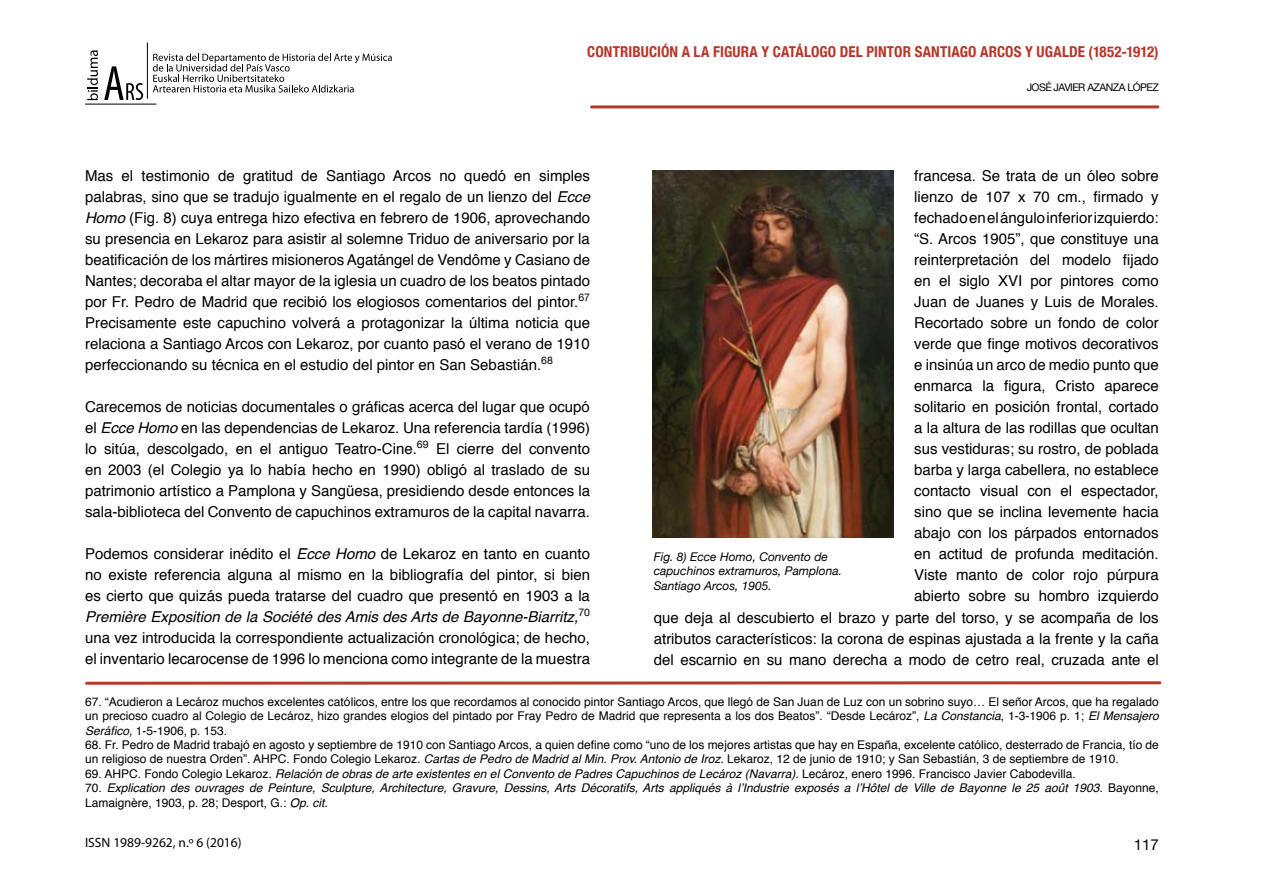
<style>
.page{position:relative;width:1263px;height:893px;background:#fff}
.page>*{position:absolute;margin:0;border:0;box-sizing:border-box;transform-origin:0 0}
.t1{font:15px/21px "Helvetica";color:#000;text-align:justify}
.t2{font:700 condensed 15px "Helvetica Neue";letter-spacing:.01em;color:#b63729}
.t3{font:15px "Helvetica Neue";color:#000}
.t4{font:13.5px "Myriad Pro";color:#000}
.t5{font:12px/14.4px "Helvetica";color:#000;text-align:justify}
.t6{font:italic 12px/14.4px "Helvetica";color:#000}
.t7{font:italic 12px/14.4px "Helvetica Neue";color:#000}
.t8{font:10.5px "Helvetica Neue";letter-spacing:-.05em;color:#000}
.s1{font-style:italic}
.s2{font-style:normal}
</style>
<div class="page">
<svg style="left:104px;top:66px;width:39px;height:34px"></svg>
<svg style="left:87px;top:50px;width:11px;height:50px"></svg>
<hr style="left:85px;top:104px;width:71px;height:1px;background:#000">
<svg style="left:153px;top:53px;width:239px;height:39px"></svg>
<hr style="left:147px;top:43px;width:1px;height:56px;background:#000">
<hr style="left:591px;top:105px;width:567px;height:3px;background:#b53829">
<svg style="left:87px;top:681px;width:1073px;height:4px;background:#c7695e"></svg>
<img style="left:653px;top:170px;width:240px;height:367px">
<p class="t2" style="left:587px;top:43px;width:573px">CONTRIBUCIÓN A LA FIGURA Y CATÁLOGO DEL PINTOR SANTIAGO ARCOS Y UGALDE (1852-1912)</p>
<p class="t1" style="left:85px;top:166px;width:506px">Mas el testimonio de gratitud de Santiago Arcos no quedó en simples palabras, sino que se tradujo igualmente en el regalo de un lienzo del <span class="s1">Ecce Homo</span> (Fig. 8) cuya entrega hizo efectiva en febrero de 1906, aprovechando su presencia en Lekaroz para asistir al solemne Triduo de aniversario por la beatificación de los mártires misioneros Agatángel de Vendôme y Casiano de Nantes; decoraba el altar mayor de la iglesia un cuadro de los beatos pintado por Fr. Pedro de Madrid que recibió los elogiosos comentarios del pintor.<sup>67<br></sup>Precisamente este capuchino volverá a protagonizar la última noticia que relaciona a Santiago Arcos con Lekaroz, por cuanto pasó el verano de 1910 perfeccionando su técnica en el estudio del pintor en San Sebastián.<sup>68</sup></p>
<p class="t1" style="left:85px;top:397px;width:506px">Carecemos de noticias documentales o gráficas acerca del lugar que ocupó el <span class="s1">Ecce Homo</span> en las dependencias de Lekaroz. Una referencia tardía (1996) lo sitúa, descolgado, en el antiguo Teatro-Cine.<sup>69</sup> El cierre del convento en 2003 (el Colegio ya lo había hecho en 1990) obligó al traslado de su patrimonio artístico a Pamplona y Sangüesa, presidiendo desde entonces la sala-biblioteca del Convento de capuchinos extramuros de la capital navarra.</p>
<p class="t1" style="left:85px;top:544px;width:506px">Podemos considerar inédito el <span class="s1">Ecce Homo</span> de Lekaroz en tanto en cuanto no existe referencia alguna al mismo en la bibliografía del pintor, si bien es cierto que quizás pueda tratarse del cuadro que presentó en 1903 a la <span class="s1">Première Exposition de la Société des Amis des Arts de Bayonne-Biarritz,</span><sup>70 </sup>una vez introducida la correspondiente actualización cronológica; de hecho, el inventario lecarocense de 1996 lo menciona como integrante de la muestra</p>
<p class="t8" style="left:1027px;top:81px;width:134px">JOSÉ JAVIER AZANZA LÓPEZ</p>
<p class="t1" style="left:914px;top:166px;width:246px">francesa. Se trata de un óleo sobre lienzo de 107 x 70 cm., firmado y fechado en el ángulo inferior izquierdo: “S. Arcos 1905”, que constituye una reinterpretación del modelo fijado en el siglo XVI por pintores como Juan de Juanes y Luis de Morales.<br>Recortado sobre un fondo de color verde que finge motivos decorativos e insinúa un arco de medio punto que enmarca la figura, Cristo aparece solitario en posición frontal, cortado a la altura de las rodillas que ocultan sus vestiduras; su rostro, de poblada barba y larga cabellera, no establece contacto visual con el espectador, sino que se inclina levemente hacia abajo con los párpados entornados en actitud de profunda meditación.<br>Viste manto de color rojo púrpura abierto sobre su hombro izquierdo</p>
<p class="t7" style="left:654px;top:549px;width:190px">Fig. 8) Ecce Homo, Convento de capuchinos extramuros, Pamplona.<br>Santiago Arcos, 1905.</p>
<p class="t1" style="left:654px;top:607px;width:506px">que deja al descubierto el brazo y parte del torso, y se acompaña de los atributos característicos: la corona de espinas ajustada a la frente y la caña del escarnio en su mano derecha a modo de cetro real, cruzada ante el</p>
<p class="t5" style="left:85px;top:695px;width:1075px">67. “Acudieron a Lecároz muchos excelentes católicos, entre los que recordamos al conocido pintor Santiago Arcos, que llegó de San Juan de Luz con un sobrino suyo… El señor Arcos, que ha regalado un precioso cuadro al Colegio de Lecároz, hizo grandes elogios del pintado por Fray Pedro de Madrid que representa a los dos Beatos”. “Desde Lecároz”, <span class="s1">La Constancia</span>, 1-3-1906 p. 1; <span class="s1">El Mensajero Seráfico,</span> 1-5-1906, p. 153.</p>
<p class="t5" style="left:85px;top:738px;width:1075px">68. Fr. Pedro de Madrid trabajó en agosto y septiembre de 1910 con Santiago Arcos, a quien define como “uno de los mejores artistas que hay en España, excelente católico, desterrado de Francia, tío de un religioso de nuestra Orden”. AHPC. Fondo Colegio Lekaroz<span class="s1">. Cartas de Pedro de Madrid al Min. Prov. Antonio de Iroz.</span> Lekaroz, 12 de junio de 1910; y San Sebastián, 3 de septiembre de 1910.</p>
<p class="t6" style="left:85px;top:767px;width:992px"><span class="s2">69. AHPC. Fondo Colegio Lekaroz</span>. Relación de obras de arte existentes en el Convento de Padres Capuchinos de Lecároz (Navarra). <span class="s2">Lecároz, enero 1996. Francisco Javier Cabodevilla.</span></p>
<p class="t6" style="left:85px;top:781px;width:1075px"><span class="s2">70.</span> Explication des ouvrages de Peinture, Sculpture, Architecture, Gravure, Dessins, Arts Décoratifs, Arts appliqués à l’Industrie exposés a l’Hôtel de Ville de Bayonne le 25 août 1903. <span class="s2">Bayonne,<br>Lamaignère, 1903, p. 28; Desport, G.:</span> Op. cit.</p>
<p class="t4" style="left:85px;top:835px;width:158px">ISSN 1989-9262, n.º 6 (2016)</p>
<p class="t3" style="left:1134px;top:836px;width:27px">117</p>
</div>
